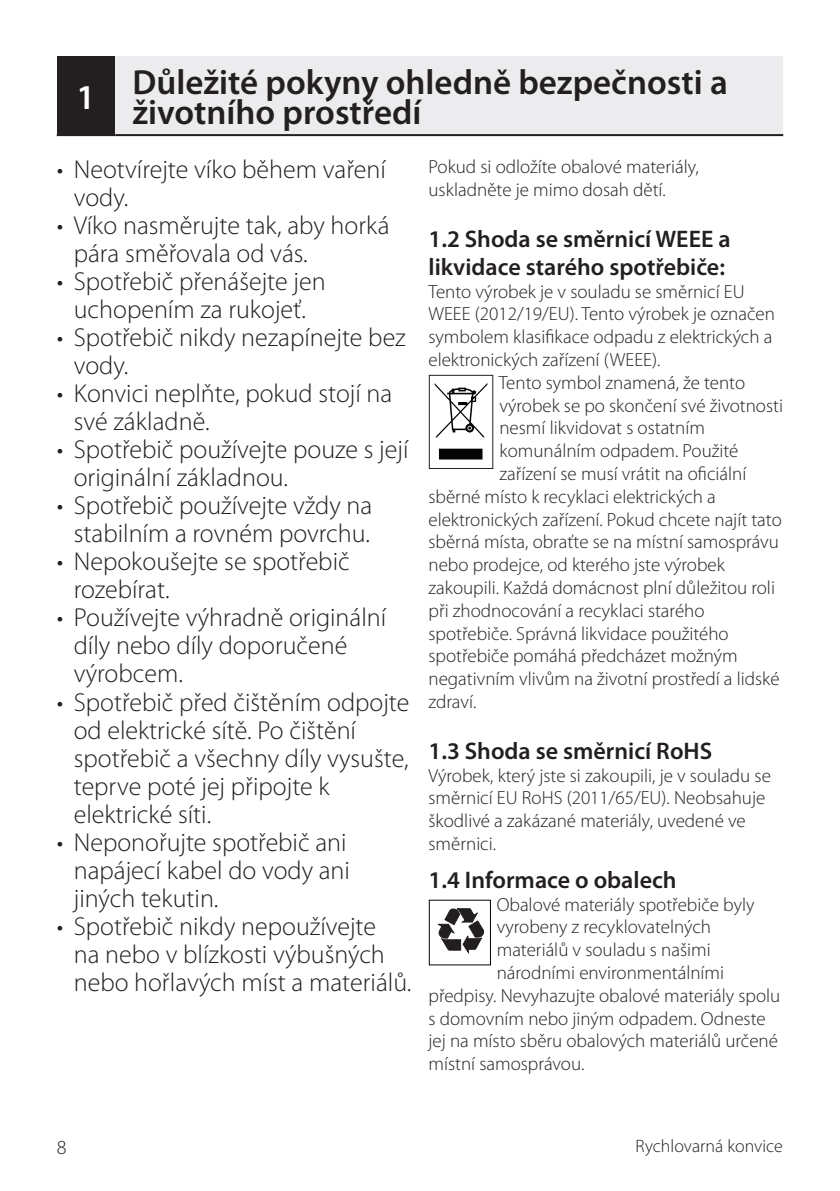
<style>
.page{position:relative;width:840px;height:1191px;background:#fff}
.page>*{position:absolute;margin:0;border:0;box-sizing:border-box;transform-origin:0 0}
.NADPIS{font:600 35px/30px "Myriad Pro";color:#231f20}
.NADPIS-2{font:600 35px "Myriad Pro";color:#fff}
.Odsadený_13{font:300 26px/28px "Myriad Pro";color:#231f20}
.Základný_12{font:600 24px/28px "Myriad Pro";color:#231f20}
.t1{font:300 20px "Myriad Pro";color:#231f20}
.Základný_9_5{font:300 19px/22.8px "Myriad Pro";color:#231f20}
.t2{font:300 18px "Myriad Pro";color:#231f20}
</style>
<div class="page">
<svg style="left:434px;top:383px;width:53px;height:76px"></svg>
<div style="left:428px;top:375px;width:65px;height:94px;border:1px solid #231f20"></div>
<svg style="left:438px;top:899px;width:53px;height:66px"></svg>
<div style="left:57px;top:57px;width:58px;height:78px;background:#231f20"></div>
<div style="left:115px;top:57px;width:667px;height:78px;background:#ececee"></div>
<hr style="left:57px;top:134px;width:58px;height:2px;background:#231f20">
<hr style="left:115px;top:134px;width:667px;height:2px;background:#231f20">
<p class="NADPIS-2" style="left:77px;top:75px;width:20px">1</p>
<p class="NADPIS" style="left:132px;top:66px;width:596px">Důležité pokyny ohledně bezpečnosti a životního prostředí</p>
<p class="Odsadený_13" style="left:74px;top:156px;width:313px;text-indent:-17px">• Neotvírejte víko během vaření vody.</p>
<p class="Odsadený_13" style="left:74px;top:212px;width:317px;text-indent:-17px">• Víko nasměrujte tak, aby horká pára směřovala od vás.</p>
<p class="Odsadený_13" style="left:57px;top:268px;width:270px;text-align:center">• Spotřebič přenášejte jen uchopením za rukojeť.</p>
<p class="Odsadený_13" style="left:74px;top:324px;width:333px;text-indent:-17px">• Spotřebič nikdy nezapínejte bez vody.</p>
<p class="Odsadený_13" style="left:74px;top:380px;width:320px;text-indent:-17px">• Konvici neplňte, pokud stojí na své základně.</p>
<p class="Odsadený_13" style="left:74px;top:436px;width:336px;text-indent:-17px">• Spotřebič používejte pouze s její originální základnou.</p>
<p class="Odsadený_13" style="left:57px;top:492px;width:317px;text-align:center">• Spotřebič používejte vždy na stabilním a rovném povrchu.</p>
<p class="Odsadený_13" style="left:74px;top:548px;width:277px;text-indent:-17px">• Nepokoušejte se spotřebič rozebírat.</p>
<p class="Odsadený_13" style="left:74px;top:604px;width:314px;text-indent:-17px">• Používejte výhradně originální díly nebo díly doporučené výrobcem.</p>
<p class="Odsadený_13" style="left:74px;top:688px;width:337px;text-indent:-17px">• Spotřebič před čištěním odpojte od elektrické sítě. Po čištění spotřebič a všechny díly vysušte, teprve poté jej připojte k elektrické síti.</p>
<p class="Odsadený_13" style="left:74px;top:828px;width:277px;text-indent:-17px">• Neponořujte spotřebič ani napájecí kabel do vody ani jiných tekutin.</p>
<p class="Odsadený_13" style="left:74px;top:912px;width:339px;text-indent:-17px">• Spotřebič nikdy nepoužívejte<br>na nebo v blízkosti výbušných nebo hořlavých míst a materiálů.</p>
<p class="Základný_9_5" style="left:428px;top:156px;width:271px">Pokud si odložíte obalové materiály, uskladněte je mimo dosah dětí.</p>
<p class="Základný_12" style="left:428px;top:224px;width:303px">1.2 Shoda se směrnicí WEEE a likvidace starého spotřebiče:</p>
<p class="Základný_9_5" style="left:428px;top:280px;width:348px">Tento výrobek je v souladu se směrnicí EU WEEE (2012/19/EU). Tento výrobek je označen symbolem klasifikace odpadu z elektrických a elektronických zařízení (WEEE).</p>
<p class="Základný_9_5" style="left:498px;top:371px;width:248px">Tento symbol znamená, že tento</p>
<p class="Základný_9_5" style="left:499px;top:394px;width:285px">výrobek se po skončení své životnosti</p>
<p class="Základný_9_5" style="left:499px;top:417px;width:207px">nesmí likvidovat s ostatním</p>
<p class="Základný_9_5" style="left:499px;top:440px;width:240px">komunálním odpadem. Použité</p>
<p class="Základný_9_5" style="left:499px;top:462px;width:248px">zařízení se musí vrátit na oficiální</p>
<p class="Základný_9_5" style="left:428px;top:485px;width:289px">sběrné místo k recyklaci elektrických a</p>
<p class="Základný_9_5" style="left:428px;top:508px;width:354px">elektronických zařízení. Pokud chcete najít tato</p>
<p class="Základný_9_5" style="left:428px;top:531px;width:352px">sběrná místa, obraťte se na místní samosprávu</p>
<p class="Základný_9_5" style="left:428px;top:554px;width:298px">nebo prodejce, od kterého jste výrobek</p>
<p class="Základný_9_5" style="left:428px;top:576px;width:348px">zakoupili. Každá domácnost plní důležitou roli</p>
<p class="Základný_9_5" style="left:428px;top:599px;width:277px">při zhodnocování a recyklaci starého</p>
<p class="Základný_9_5" style="left:428px;top:622px;width:301px">spotřebiče. Správná likvidace použitého</p>
<p class="Základný_9_5" style="left:428px;top:645px;width:310px">spotřebiče pomáhá předcházet možným</p>
<p class="Základný_9_5" style="left:428px;top:668px;width:352px">negativním vlivům na životní prostředí a lidské</p>
<p class="Základný_9_5" style="left:428px;top:690px;width:49px">zdraví.</p>
<p class="Základný_12" style="left:428px;top:736px;width:285px">1.3 Shoda se směrnicí RoHS</p>
<p class="Základný_9_5" style="left:428px;top:764px;width:344px">Výrobek, který jste si zakoupili, je v souladu se směrnicí EU RoHS (2011/65/EU). Neobsahuje škodlivé a zakázané materiály, uvedené ve směrnici.</p>
<p class="Základný_12" style="left:428px;top:865px;width:249px">1.4 Informace o obalech</p>
<p class="Základný_9_5" style="left:496px;top:893px;width:259px">Obalové materiály spotřebiče byly</p>
<p class="Základný_9_5" style="left:496px;top:916px;width:216px">vyrobeny z recyklovatelných</p>
<p class="Základný_9_5" style="left:496px;top:938px;width:215px">materiálů v souladu s našimi</p>
<p class="Základný_9_5" style="left:496px;top:961px;width:229px">národními environmentálními</p>
<p class="Základný_9_5" style="left:428px;top:984px;width:353px">předpisy. Nevyhazujte obalové materiály spolu</p>
<p class="Základný_9_5" style="left:428px;top:1007px;width:338px">s domovním nebo jiným odpadem. Odneste</p>
<p class="Základný_9_5" style="left:428px;top:1030px;width:351px">jej na místo sběru obalových materiálů určené</p>
<p class="Základný_9_5" style="left:428px;top:1052px;width:157px">místní samosprávou.</p>
<p class="t1" style="left:57px;top:1135px;width:11px">8</p>
<p class="t2" style="left:635px;top:1136px;width:149px">Rychlovarná konvice</p>
</div>
